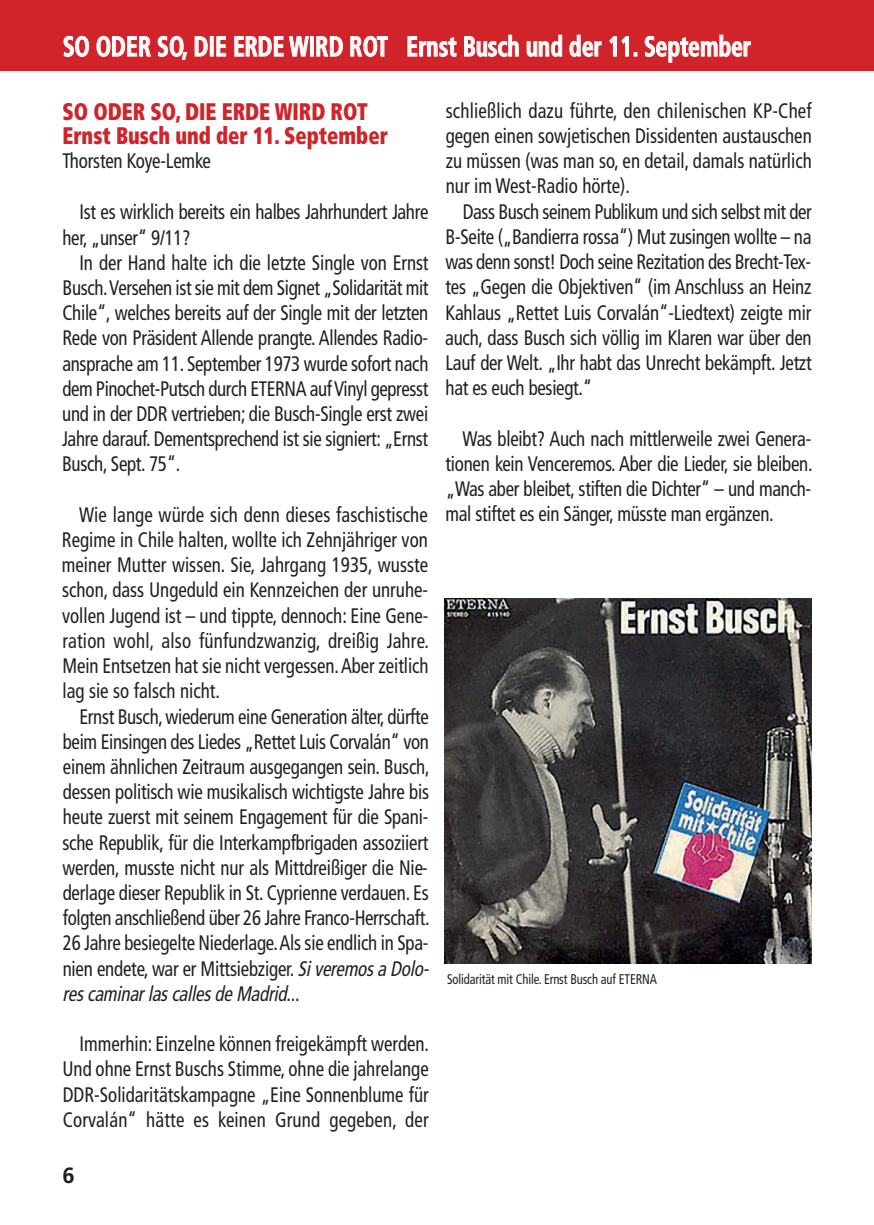
<style>
.page{position:relative;width:874px;height:1225px;background:#fff}
.page>*{position:absolute;margin:0;border:0;box-sizing:border-box;transform-origin:0 0}
.t1{font:700 condensed 28px "Frutiger LT Com";letter-spacing:-.005em;color:#fff;scale:.84 1}
.t2{font:900 condensed 24px/24px "Frutiger";color:#d1232a;scale:.85 1}
.t3{font:700 22px "Frutiger";color:#231f20}
.t4{font:condensed 21px/25.2px "Frutiger LT Com";letter-spacing:-.01em;color:#231f20;text-align:justify;scale:.9 1}
.t5{font:condensed 14px "Frutiger LT Com";letter-spacing:-.01em;color:#231f20;scale:.9 1}
.s1{font-style:italic}
</style>
<div class="page">
<div style="left:0;top:0;width:873px;height:71px;background:#d1232a"></div>
<svg style="left:63px;top:35px;width:26px;height:22px"></svg>
<svg style="left:96px;top:35px;width:55px;height:22px"></svg>
<svg style="left:157px;top:35px;width:30px;height:25px"></svg>
<svg style="left:194px;top:36px;width:14px;height:21px"></svg>
<div style="left:210px;top:36px;width:4px;height:21px;border:1px solid #fff"></div>
<svg style="left:216px;top:36px;width:10px;height:21px"></svg>
<svg style="left:234px;top:36px;width:75px;height:21px"></svg>
<div style="left:310px;top:36px;width:4px;height:21px;border:1px solid #fff"></div>
<svg style="left:316px;top:36px;width:27px;height:21px"></svg>
<svg style="left:350px;top:35px;width:38px;height:22px"></svg>
<svg style="left:407px;top:36px;width:49px;height:21px"></svg>
<svg style="left:464px;top:34px;width:55px;height:23px"></svg>
<svg style="left:526px;top:34px;width:36px;height:23px"></svg>
<svg style="left:569px;top:34px;width:32px;height:23px"></svg>
<svg style="left:609px;top:36px;width:28px;height:21px"></svg>
<svg style="left:644px;top:34px;width:106px;height:29px"></svg>
<img style="left:444px;top:599px;width:367px;height:364px">
<h1 class="t1" style="left:63px;top:30px;width:820px">SO ODER SO, DIE ERDE WIRD ROT Ernst Busch und der 11. September</h1>
<p class="t2" style="left:62px;top:102px;width:384px">SO ODER SO, DIE ERDE WIRD ROT<br>Ernst Busch und der 11. September</p>
<p class="t4" style="left:62px;top:148px;width:166px">Thorsten Koye-Lemke</p>
<p class="t4" style="left:62px;top:200px;width:408px;text-indent:17px">Ist es wirklich bereits ein halbes Jahrhundert Jahre her, „unser“ 9/11?</p>
<p class="t4" style="left:62px;top:250px;width:408px;text-indent:17px">In der Hand halte ich die letzte Single von Ernst Busch. Versehen ist sie mit dem Signet „Solidarität mit Chile“, welches bereits auf der Single mit der letzten Rede von Präsident Allende prangte. Allendes Radio&shy;ansprache am 11. September 1973 wurde sofort nach dem Pinochet-Putsch durch ETERNA auf Vinyl gepresst und in der DDR vertrieben; die Busch-Single erst zwei Jahre darauf. Dementsprechend ist sie signiert: „Ernst Busch, Sept. 75“.</p>
<p class="t4" style="left:62px;top:502px;width:409px;text-indent:17px">Wie lange würde sich denn dieses faschistische Regime in Chile halten, wollte ich Zehnjähriger von meiner Mutter wissen. Sie, Jahrgang 1935, wusste schon, dass Ungeduld ein Kennzeichen der unruhe&shy;vollen Jugend ist – und tippte, dennoch: Eine Gene&shy;ration wohl, also fünfundzwanzig, dreißig Jahre.<br>Mein Entsetzen hat sie nicht vergessen. Aber zeitlich lag sie so falsch nicht.</p>
<p class="t4" style="left:62px;top:704px;width:413px;text-align:left;text-indent:17px">Ernst Busch, wiederum eine Generation älter, dürfte beim Einsingen des Liedes „Rettet Luis Corvalán“ von einem ähnlichen Zeitraum ausgegangen sein. Busch, dessen politisch wie musikalisch wichtigste Jahre bis heute zuerst mit seinem Engagement für die Spani&shy;sche Republik, für die Interkampfbrigaden assoziiert werden, musste nicht nur als Mittdreißiger die Nie&shy;derlage dieser Republik in St. Cyprienne verdauen. Es folgten anschließend über 26 Jahre Franco-Herrschaft.<br>26 Jahre besiegelte Niederlage. Als sie endlich in Spa&shy;nien endete, war er Mittsiebziger. <span class="s1">SiveremosaDolo&shy;rescaminarlascallesdeMadrid</span>. . .</p>
<p class="t4" style="left:62px;top:1031px;width:409px;text-indent:17px">Immerhin: Einzelne können freigekämpft werden.<br>Und ohne Ernst Buschs Stimme, ohne die jahrelange DDR-Solidaritätskampagne „Eine Sonnenblume für Corvalán“ hätte es keinen Grund gegeben, der</p>
<p class="t3" style="left:62px;top:1166px;width:14px">6</p>
<p class="t4" style="left:445px;top:98px;width:408px">schließlich dazu führte, den chilenischen KP-Chef gegen einen sowjetischen Dissidenten austauschen zu müssen (was man so, en detail, damals natürlich nur im West-Radio hörte).</p>
<p class="t4" style="left:445px;top:199px;width:408px;text-indent:17px">Dass Busch seinem Publikum und sich selbst mit der B-Seite („Bandierra rossa“) Mut zusingen wollte – na was denn sonst! Doch seine Rezitation des Brecht-Tex&shy;tes „Gegen die Objektiven“ (im Anschluss an Heinz Kahlaus „Rettet Luis Corvalán“-Liedtext) zeigte mir auch, dass Busch sich völlig im Klaren war über den Lauf der Welt. „Ihr habt das Unrecht bekämpft. Jetzt hat es euch besiegt.“</p>
<p class="t4" style="left:445px;top:426px;width:409px;text-indent:17px">Was bleibt? Auch nach mittlerweile zwei Genera&shy;tionen kein Venceremos. Aber die Lieder, sie bleiben. „Was aber bleibet, stiften die Dichter“ – und manch&shy;mal stiftet es ein Sänger, müsste man ergänzen.</p>
<p class="t5" style="left:447px;top:970px;width:235px">Solidarität mit Chile. Ernst Busch auf ETERNA</p>
</div>
